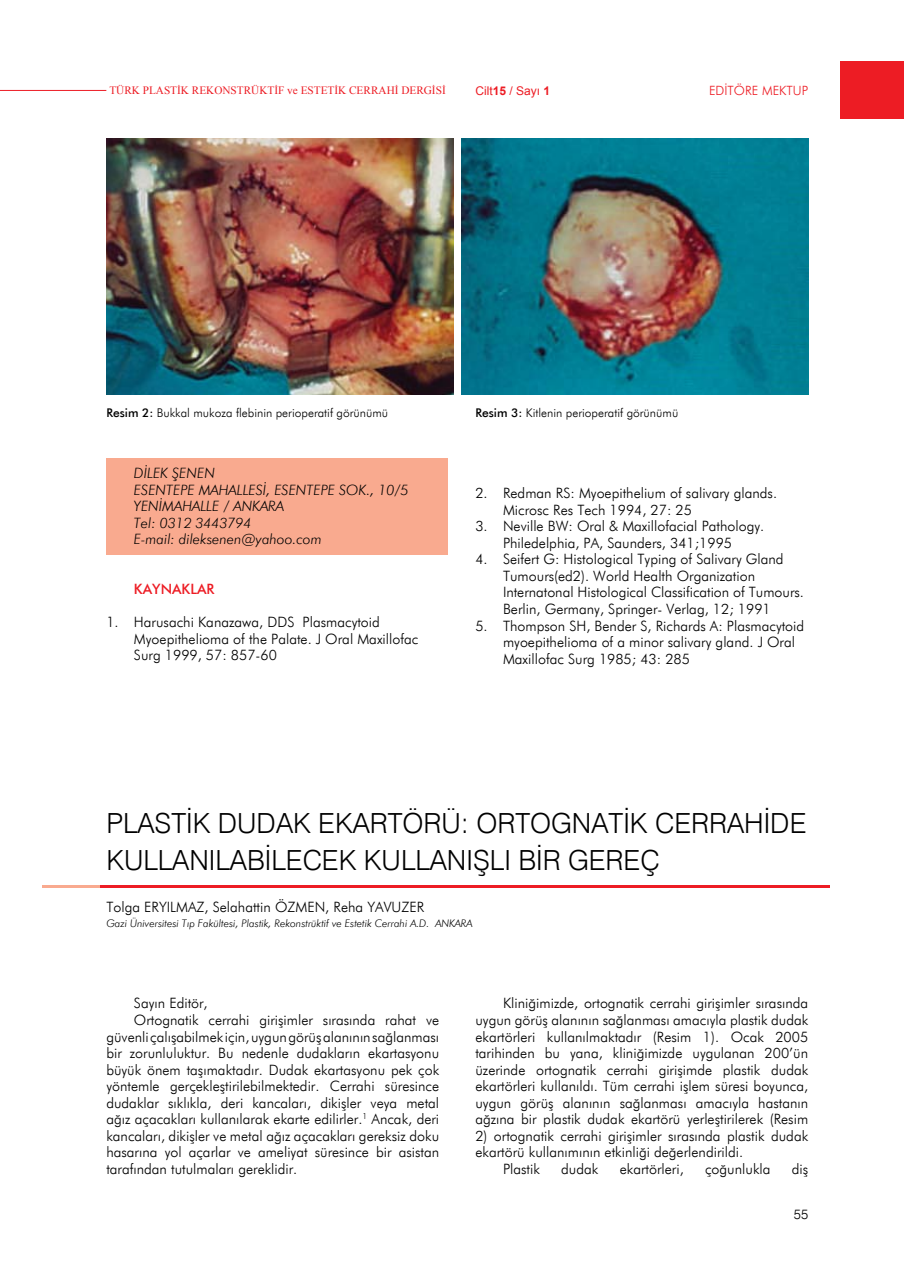
<style>
.page{position:relative;width:904px;height:1285px;background:#fff}
.page>*{position:absolute;margin:0;border:0;box-sizing:border-box;transform-origin:0 0}
.t1{font:300 27.75px/37.5px "Swiss 721 BT";color:#000}
.t2{font:300 14.25px/16.5px "Futura BT";color:#000}
.t3{font:italic 300 14.25px/16.5px "Futura BT";color:#000}
.t4{font:500 14.25px "Futura BT";color:#ed1c24}
.t5{font:300 13.5px "Swiss 721 BT";color:#000}
.t6{font:300 12.75px "Futura BT";color:#ed1c24}
.t7{font:300 12px "Futura BT";color:#000}
.t8{font:12px "Arial";color:#ed1c24}
.t9{font:11.25px "Times New Roman";color:#ed1c24}
.t10{font:italic 300 10.5px "Futura BT";color:#000}
.s1{font-weight:700}
.s2{font-weight:500}
</style>
<div class="page">
<img style="left:106px;top:138px;width:347px;height:256px">
<img style="left:461px;top:138px;width:347px;height:256px">
<hr style="left:43px;top:885px;width:786px;height:2px;background:#ed1c24">
<hr style="left:43px;top:885px;width:57px;height:2px;background:#f9aa8f">
<hr style="left:0;top:90px;width:106px;height:1px;background:#ed1c24">
<div style="left:106px;top:458px;width:342px;height:97px;background:#f9aa8f"></div>
<div style="left:840px;top:62px;width:64px;height:57px;background:#ed1c24"></div>
<p class="t9" style="left:109px;top:83px;width:338px">TÜRK PLASTİK REKONSTRÜKTİF ve ESTETİK CERRAHİ DERGİSİ</p>
<p class="t8" style="left:475px;top:83px;width:76px">Cilt<span class="s1">15</span> / Sayı <span class="s1">1</span></p>
<p class="t6" style="left:709px;top:83px;width:101px">EDİTÖRE MEKTUP</p>
<p class="t7" style="left:106px;top:405px;width:283px"><span class="s2">Resim 2:</span> Bukkal mukoza flebinin perioperatif görünümü</p>
<p class="t7" style="left:475px;top:405px;width:204px"><span class="s2">Resim 3:</span> Kitlenin perioperatif görünümü</p>
<p class="t3" style="left:134px;top:465px;width:276px">DİLEK ŞENEN<br>ESENTEPE MAHALLESİ, ESENTEPE SOK., 10/5<br>YENİMAHALLE / ANKARA<br>Tel: 0312 3443794<br>E-mail: dileksenen@yahoo.com</p>
<p class="t4" style="left:134px;top:580px;width:82px">KAYNAKLAR</p>
<p class="t2" style="left:134px;top:613px;width:286px;text-indent:-28px">1. Harusachi Kanazawa, DDS Plasmacytoid<br>Myoepithelioma of the Palate. J Oral Maxillofac<br>Surg 1999, 57: 857-60</p>
<p class="t2" style="left:503px;top:485px;width:276px;text-indent:-28px">2. Redman RS: Myoepithelium of salivary glands.<br>Microsc Res Tech 1994, 27: 25</p>
<p class="t2" style="left:475px;top:518px;width:290px;text-align:center">3. Neville BW: Oral &amp; Maxillofacial Pathology.<br>Philedelphia, PA, Saunders, 341;1995</p>
<p class="t2" style="left:503px;top:551px;width:302px;text-indent:-28px">4. Seifert G: Histological Typing of Salivary Gland Tumours(ed2). World Health Organization Internatonal Histological Classification of Tumours.<br>Berlin, Germany, Springer- Verlag, 12; 1991</p>
<p class="t2" style="left:503px;top:617px;width:303px;text-indent:-28px">5. Thompson SH, Bender S, Richards A: Plasmacytoid myoepithelioma of a minor salivary gland. J Oral<br>Maxillofac Surg 1985; 43: 285</p>
<h1 class="t1" style="left:106px;top:803px;width:701px">PLASTİK DUDAK EKARTÖRÜ: ORTOGNATİK CERRAHİDE<br>KULLANILABİLECEK KULLANIŞLI BİR GEREÇ</h1>
<p class="t2" style="left:106px;top:898px;width:319px">Tolga ERYILMAZ, Selahattin ÖZMEN, Reha YAVUZER</p>
<p class="t10" style="left:106px;top:916px;width:367px">Gazi Üniversitesi Tıp Fakültesi, Plastik, Rekonstrüktif ve Estetik Cerrahi A.D. ANKARA</p>
<p class="t2" style="left:134px;top:994px;width:75px">Sayın Editör,</p>
<p class="t2" style="left:134px;top:1011px;width:307px">Ortognatik cerrahi girişimler sırasında rahat ve</p>
<p class="t2" style="left:106px;top:1027px;width:334px">güvenli çalışabilmek için, uygun görüş alanının sağlanması</p>
<p class="t2" style="left:106px;top:1044px;width:334px">bir zorunluluktur. Bu nedenle dudakların ekartasyonu</p>
<p class="t2" style="left:106px;top:1060px;width:334px">büyük önem taşımaktadır. Dudak ekartasyonu pek çok</p>
<p class="t2" style="left:106px;top:1077px;width:334px">yöntemle gerçekleştirilebilmektedir. Cerrahi süresince</p>
<p class="t2" style="left:106px;top:1093px;width:334px">dudaklar sıklıkla, deri kancaları, dikişler veya metal</p>
<p class="t2" style="left:106px;top:1110px;width:334px">ağız açacakları kullanılarak ekarte edilirler.<sup>1</sup> Ancak, deri</p>
<p class="t2" style="left:106px;top:1126px;width:334px">kancaları, dikişler ve metal ağız açacakları gereksiz doku</p>
<p class="t2" style="left:106px;top:1143px;width:334px">hasarına yol açarlar ve ameliyat süresince bir asistan</p>
<p class="t2" style="left:106px;top:1159px;width:192px">tarafından tutulmaları gereklidir.</p>
<p class="t2" style="left:475px;top:994px;width:334px;text-align:justify;text-indent:28px">Kliniğimizde, ortognatik cerrahi girişimler sırasında uygun görüş alanının sağlanması amacıyla plastik dudak ekartörleri kullanılmaktadır (Resim 1). Ocak 2005 tarihinden bu yana, kliniğimizde uygulanan 200’ün üzerinde ortognatik cerrahi girişimde plastik dudak ekartörleri kullanıldı. Tüm cerrahi işlem süresi boyunca, uygun görüş alanının sağlanması amacıyla hastanın ağzına bir plastik dudak ekartörü yerleştirilerek (Resim</p>
<p class="t2" style="left:475px;top:1126px;width:334px">2) ortognatik cerrahi girişimler sırasında plastik dudak</p>
<p class="t2" style="left:475px;top:1143px;width:269px">ekartörü kullanımının etkinliği değerlendirildi.</p>
<p class="t2" style="left:503px;top:1159px;width:38px">Plastik</p>
<p class="t2" style="left:561px;top:1159px;width:39px">dudak</p>
<p class="t2" style="left:619px;top:1159px;width:66px">ekartörleri,</p>
<p class="t2" style="left:705px;top:1159px;width:67px">çoğunlukla</p>
<p class="t2" style="left:791px;top:1159px;width:18px">diş</p>
<p class="t5" style="left:794px;top:1205px;width:16px">55</p>
</div>
